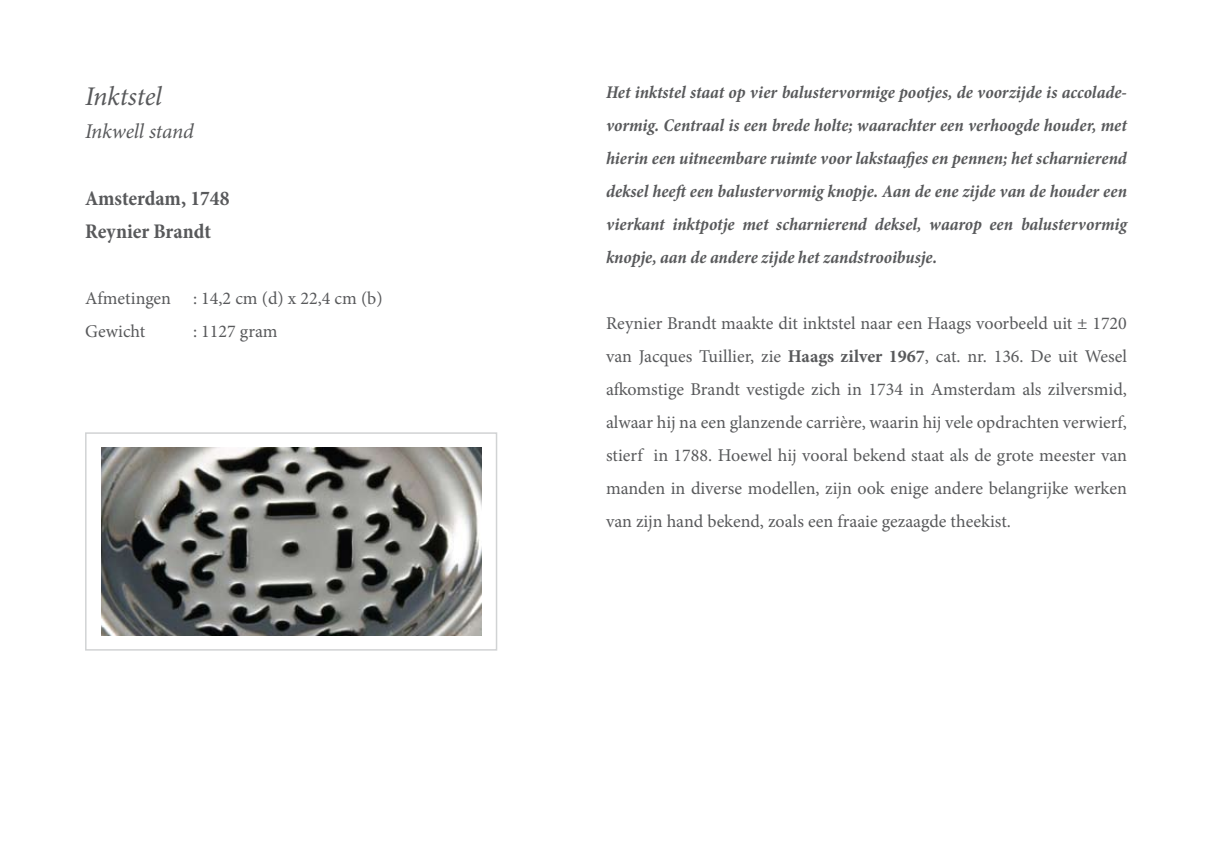
<style>
.page{position:relative;width:1212px;height:842px;background:#fff}
.page>*{position:absolute;margin:0;border:0;box-sizing:border-box;transform-origin:0 0}
.t1{font:italic 27px "Minion Pro";letter-spacing:-.01em;color:#58595b}
.t2{font:700 condensed 21px/33px "Minion Pro";letter-spacing:-.005em;color:#58595b}
.t3{font:italic 21px "Minion Pro";letter-spacing:-.01em;color:#58595b}
.t4{font:18px/33px "Minion Pro";color:#58595b;text-align:justify}
.t5{font:italic 700 condensed 18px/33px "Minion Pro";letter-spacing:-.005em;color:#58595b;text-align:justify}
.s1{font-weight:700}
</style>
<div class="page">
<div style="left:85px;top:432px;width:412px;height:219px;border:2px solid #d1d3d4"></div>
<img style="left:101px;top:448px;width:380px;height:187px">
<h1 class="t1" style="left:85px;top:78px;width:78px">Inktstel</h1>
<p class="t3" style="left:85px;top:117px;width:110px">Inkwell stand</p>
<p class="t2" style="left:85px;top:181px;width:146px">Amsterdam, 1748<br>Reynier Brandt</p>
<p class="t4" style="left:85px;top:281px;width:299px">Afmetingen : 14,2 cm (d) x 22,4 cm (b)<br>Gewicht</p>
<p class="t4" style="left:193px;top:314px;width:86px">: 1127 gram</p>
<p class="t5" style="left:606px;top:76px;width:522px">Het inktstel staat op vier balustervormige pootjes, de voorzijde is accolade&shy;vormig. Centraal is een brede holte; waarachter een verhoogde houder, met hierin een uitneembare ruimte voor lakstaafjes en pennen; het scharnierend deksel heeft een balustervormig knopje. Aan de ene zijde van de houder een vierkant inktpotje met scharnierend deksel, waarop een balustervormig knopje, aan de andere zijde het zandstrooibusje.</p>
<p class="t4" style="left:606px;top:307px;width:522px">Reynier Brandt maakte dit inktstel naar een Haags voorbeeld uit ± 1720 van Jacques Tuillier, zie <span class="s1">Haags zilver 1967</span>, cat. nr. 136. De uit Wesel afkomstige Brandt vestigde zich in 1734 in Amsterdam als zilversmid, alwaar hij na een glanzende carrière, waarin hij vele opdrachten verwierf, stierf in 1788. Hoewel hij vooral bekend staat als de grote meester van manden in diverse modellen, zijn ook enige andere belangrijke werken van zijn hand bekend, zoals een fraaie gezaagde theekist.</p>
</div>
